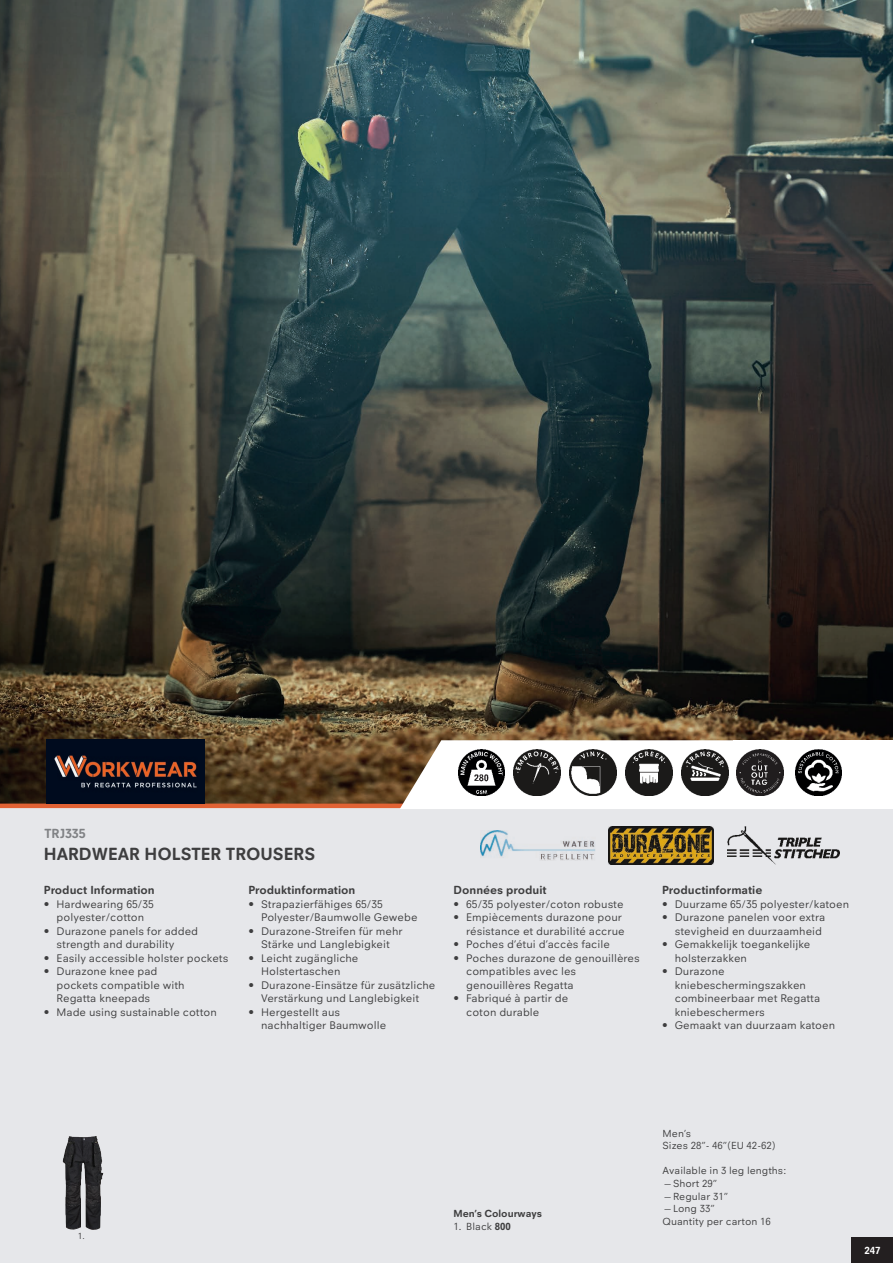
<style>
.page{position:relative;width:893px;height:1263px;background:#fff}
.page>*{position:absolute;margin:0;border:0;box-sizing:border-box;transform-origin:0 0}
.t1{font:700 18px "Neuzeit Office SR Pro";color:#3e3e3f}
.t2{font:700 13.5px "Neuzeit Office SR Pro";color:#808285}
.t3{font:700 12px "Neuzeit Office SR Pro";color:#3e3e3f}
.t4{font:11.25px/13.5px "Neuzeit Office SR Pro";color:#3e3e3f}
.t5{font:10.5px/12.6px "Neuzeit Office SR Pro";color:#3e3e3f}
.t6{font:700 10.5px "Neuzeit Office SR Pro";color:#3e3e3f}
.t7{font:700 10.5px "Neuzeit Office SR Pro";color:#fff}
.t8{font:9px "Neuzeit Office SR Pro";color:#3e3e3f}
.s1{font-weight:700}
</style>
<div class="page">
<img style="left:0;top:0;width:893px;height:803px">
<div style="left:0;top:804px;width:893px;height:459px;background:#e6e7ea"></div>
<div style="left:0;top:803px;width:893px;height:5px;background:#e16234"></div>
<img style="left:480px;top:830px;width:115px;height:31px">
<img style="left:608px;top:826px;width:106px;height:38px">
<img style="left:728px;top:826px;width:112px;height:38px">
<div style="left:734px;top:740px;width:159px;height:69px;background:#fff"></div>
<svg style="left:400px;top:740px;width:337px;height:69px"></svg>
<img style="left:458px;top:749px;width:47px;height:47px">
<img style="left:570px;top:749px;width:46px;height:47px">
<img style="left:681px;top:749px;width:47px;height:47px">
<img style="left:514px;top:749px;width:47px;height:47px">
<img style="left:625px;top:749px;width:47px;height:47px">
<img style="left:737px;top:749px;width:47px;height:47px">
<img style="left:47px;top:740px;width:157px;height:63px">
<img style="left:62px;top:1136px;width:39px;height:94px">
<img style="left:795px;top:749px;width:47px;height:47px">
<div style="left:852px;top:1237px;width:41px;height:26px;background:#231f20"></div>
<p class="t2" style="left:45px;top:826px;width:43px">TRJ335</p>
<h1 class="t1" style="left:44px;top:844px;width:273px">HARDWEAR HOLSTER TROUSERS</h1>
<p class="t3" style="left:44px;top:883px;width:112px">Product Information</p>
<p class="t4" style="left:44px;top:897px;width:112px;text-align:center">• Hardwearing 65/35 polyester/cotton</p>
<p class="t4" style="left:57px;top:924px;width:143px;text-indent:-13px">• Durazone panels for added strength and durability</p>
<p class="t4" style="left:44px;top:951px;width:186px">• Easily accessible holster pockets</p>
<p class="t4" style="left:57px;top:965px;width:130px;text-indent:-13px">• Durazone knee pad pockets compatible with<br>Regatta kneepads</p>
<p class="t4" style="left:44px;top:1005px;width:175px">• Made using sustainable cotton</p>
<p class="t3" style="left:248px;top:883px;width:109px">Produktinformation</p>
<p class="t4" style="left:261px;top:897px;width:158px;text-indent:-13px">• Strapazierfähiges 65/35<br>Polyester/Baumwolle Gewebe</p>
<p class="t4" style="left:248px;top:924px;width:156px;text-align:center">• Durazone-Streifen für mehr<br>Stärke und Langlebigkeit</p>
<p class="t4" style="left:248px;top:951px;width:112px;text-align:center">• Leicht zugängliche<br>Holstertaschen</p>
<p class="t4" style="left:248px;top:978px;width:189px;text-align:center">• Durazone-Einsätze für zusätzliche<br>Verstärkung und Langlebigkeit</p>
<p class="t4" style="left:261px;top:1005px;width:127px;text-indent:-13px">• Hergestellt aus nachhaltiger Baumwolle</p>
<p class="t3" style="left:453px;top:883px;width:95px">Données produit</p>
<p class="t4" style="left:453px;top:897px;width:172px">• 65/35 polyester/coton robuste</p>
<p class="t4" style="left:453px;top:911px;width:173px;text-align:right">• Empiècements durazone pour résistance et durabilité accrue</p>
<p class="t4" style="left:453px;top:938px;width:158px">• Poches d’étui d’accès facile</p>
<p class="t4" style="left:466px;top:951px;width:175px;text-indent:-13px">• Poches durazone de genouillères compatibles avec les genouillères Regatta</p>
<p class="t4" style="left:466px;top:992px;width:104px;text-indent:-13px">• Fabriqué à partir de coton durable</p>
<p class="t3" style="left:662px;top:883px;width:102px">Productinformatie</p>
<p class="t4" style="left:662px;top:897px;width:189px">• Duurzame 65/35 polyester/katoen</p>
<p class="t4" style="left:662px;top:911px;width:165px;text-align:right">• Durazone panelen voor extra stevigheid en duurzaamheid</p>
<p class="t4" style="left:675px;top:938px;width:137px;text-indent:-13px">• Gemakkelijk toegankelijke holsterzakken</p>
<p class="t4" style="left:675px;top:965px;width:147px;text-indent:-13px">• Durazone kniebeschermingszakken combineerbaar met Regatta kniebeschermers</p>
<p class="t4" style="left:662px;top:1019px;width:175px">• Gemaakt van duurzaam katoen</p>
<p class="t8" style="left:78px;top:1231px;width:8px">1.</p>
<p class="t6" style="left:453px;top:1207px;width:90px">Men’s Colourways</p>
<p class="t5" style="left:453px;top:1220px;width:59px">1. Black <span class="s1">800</span></p>
<p class="t5" style="left:663px;top:1127px;width:114px">Men’s<br>Sizes 28”- 46”(EU 42-62)</p>
<p class="t5" style="left:663px;top:1164px;width:126px">Available in 3 leg lengths: —Short 29”<br>—Regular 31”<br>—Long 33”<br>Quantity per carton 16</p>
<p class="t7" style="left:864px;top:1244px;width:18px">247</p>
</div>
